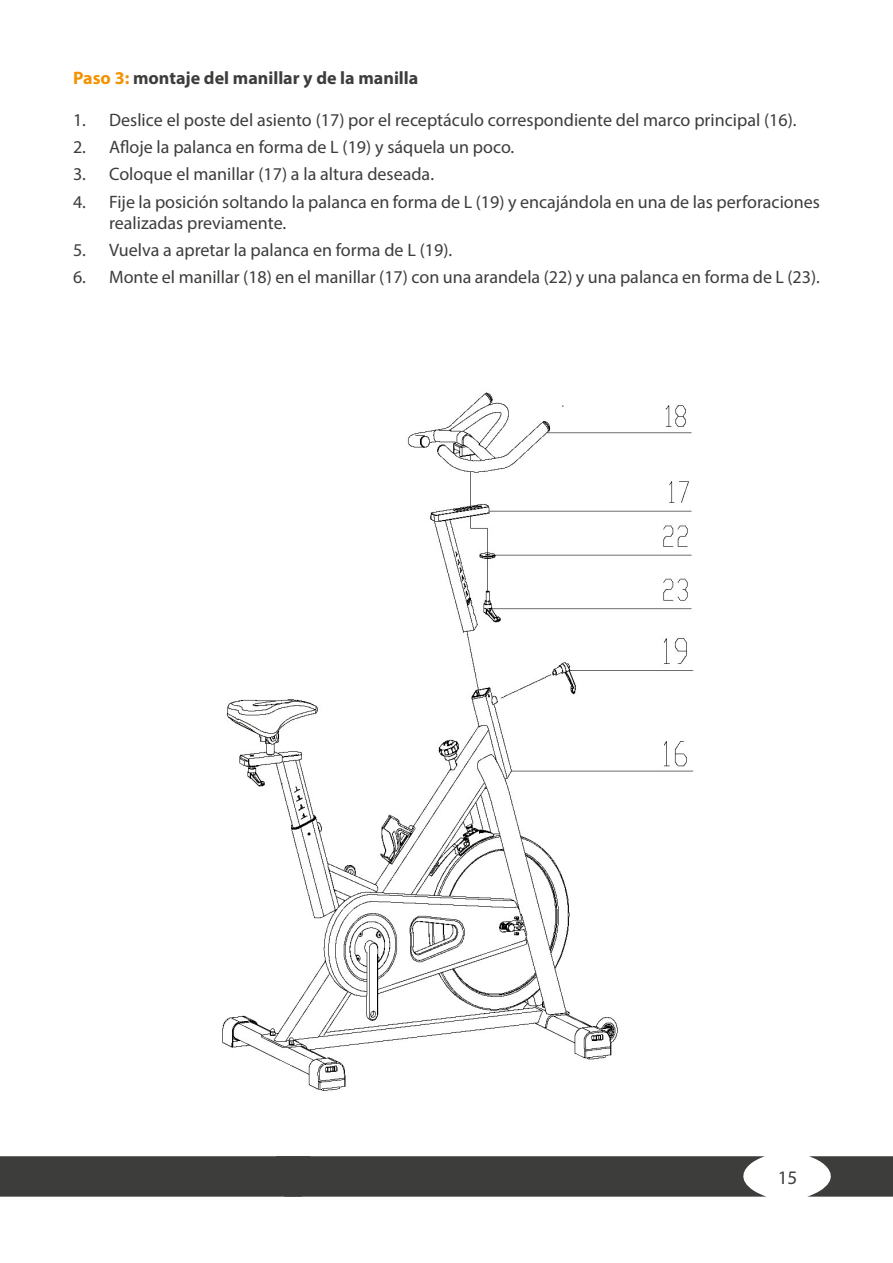
<style>
.page{position:relative;width:893px;height:1263px;background:#fff}
.page>*{position:absolute;margin:0;border:0;box-sizing:border-box;transform-origin:0 0}
.t1{font:19.2px "Myriad Pro";color:#3d3d3c}
.t2{font:18px/21.1px "Myriad Pro";color:#3d3d3c}
.t3{font:700 18px "Myriad Pro";color:#3d3d3c}
.s1{color:#f39200}
</style>
<div class="page">
<img style="left:222px;top:392px;width:472px;height:699px">
<div style="left:0;top:1156px;width:765px;height:40px;background:#3d3d3c"></div>
<svg style="left:809px;top:1156px;width:84px;height:40px"></svg>
<p class="t3" style="left:73px;top:66px;width:347px"><span class="s1">Paso 3:</span> montaje del manillar y de la manilla</p>
<p class="t2" style="left:73px;top:109px;width:725px">1. Deslice el poste del asiento (17) por el receptáculo correspondiente del marco principal (16).</p>
<p class="t2" style="left:73px;top:136px;width:443px">2. Afloje la palanca en forma de L (19) y sáquela un poco.</p>
<p class="t2" style="left:73px;top:163px;width:363px">3. Coloque el manillar (17) a la altura deseada.</p>
<p class="t2" style="left:109px;top:191px;width:712px;text-indent:-36px">4. Fije la posición soltando la palanca en forma de L (19) y encajándola en una de las perforaciones realizadas previamente.</p>
<p class="t2" style="left:73px;top:239px;width:381px">5. Vuelva a apretar la palanca en forma de L (19).</p>
<p class="t2" style="left:73px;top:266px;width:748px">6. Monte el manillar (18) en el manillar (17) con una arandela (22) y una palanca en forma de L (23).</p>
<p class="t1" style="left:778px;top:1166px;width:21px">15</p>
</div>
